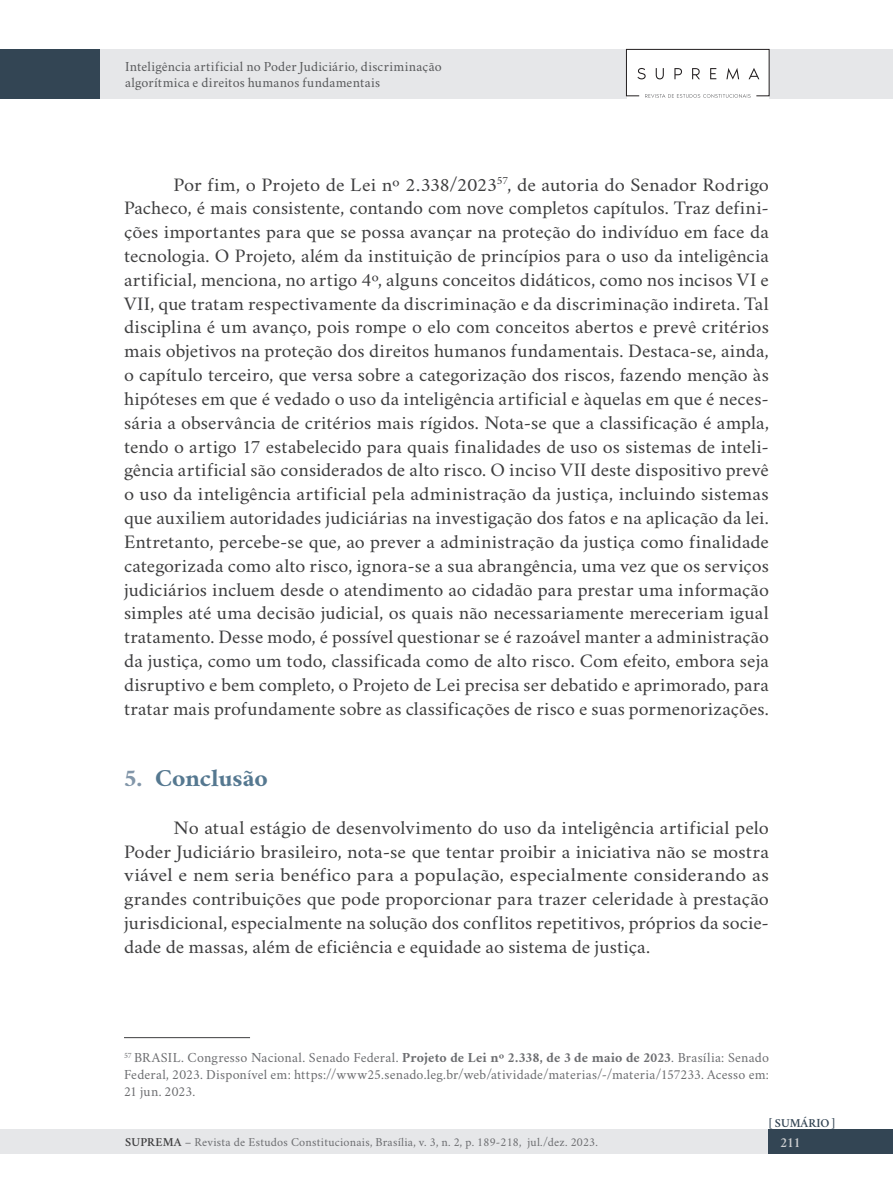
<style>
.page{position:relative;width:893px;height:1191px;background:#fff}
.page>*{position:absolute;margin:0;border:0;box-sizing:border-box;transform-origin:0 0}
.t1{font:700 24.5px "Crimson";letter-spacing:-.005em;color:#557890;scale:1.05 1}
.texto_corrido_pt{font:19.25px/23.8px "Crimson";letter-spacing:.005em;color:#3e3e3f;text-align:justify;scale:1.06 1}
.FOOTNOTE{font:14px/16.6px "Crimson";letter-spacing:.015em;color:#6c6d70;text-align:justify}
.t2{font:14px/15.8px "Crimson";letter-spacing:.02em;color:#57585a}
.t3{font:600 14px "Crimson";color:#d1d2d4}
.t4{font:12.25px "Crimson";letter-spacing:.02em;color:#6c6d70}
.t5{font:600 12.25px "Crimson";color:#334554}
.s1{color:#8296a9}
.s2{font-weight:700}
.s3{font-weight:600;color:#3e3e3f}
</style>
<div class="page">
<div style="left:1px;top:49px;width:892px;height:50px;background:#e6e7e9"></div>
<div style="left:0;top:1129px;width:844px;height:25px;background:#e6e7e9"></div>
<div style="left:769px;top:1129px;width:124px;height:25px;background:#334554"></div>
<div style="left:627px;top:50px;width:142px;height:49px;background:#fff"></div>
<svg style="left:626px;top:48px;width:144px;height:50px"></svg>
<div style="left:0;top:49px;width:100px;height:50px;background:#334554"></div>
<hr style="left:124px;top:1037px;width:126px;height:1px;background:#3e3e3f">
<p class="t2" style="left:125px;top:57px;width:318px">Inteligência artificial no Poder Judiciário, discriminação algorítmica e direitos humanos fundamentais</p>
<p class="texto_corrido_pt" style="left:124px;top:170px;width:610px;text-indent:50px">Por fim, o Projeto de Lei nº 2.338/2023<sup>57</sup>, de autoria do Senador Rodrigo Pacheco, é mais consistente, contando com nove completos capítulos. Traz defini&shy;ções importantes para que se possa avançar na proteção do indivíduo em face da tecnologia. O Projeto, além da instituição de princípios para o uso da inteligência artificial, menciona, no artigo 4º, alguns conceitos didáticos, como nos incisos VI e VII, que tratam respectivamente da discriminação e da discriminação indireta. Tal disciplina é um avanço, pois rompe o elo com conceitos abertos e prevê critérios mais objetivos na proteção dos direitos humanos fundamentais. Destaca-se, ainda, o capítulo terceiro, que versa sobre a categorização dos riscos, fazendo menção às hipóteses em que é vedado o uso da inteligência artificial e àquelas em que é neces&shy;sária a observância de critérios mais rígidos. Nota-se que a classificação é ampla, tendo o artigo 17 estabelecido para quais finalidades de uso os sistemas de inteli&shy;gência artificial são considerados de alto risco. O inciso VII deste dispositivo prevê o uso da inteligência artificial pela administração da justiça, incluindo sistemas que auxiliem autoridades judiciárias na investigação dos fatos e na aplicação da lei.<br>Entretanto, percebe-se que, ao prever a administração da justiça como finalidade categorizada como alto risco, ignora-se a sua abrangência, uma vez que os serviços judiciários incluem desde o atendimento ao cidadão para prestar uma informação simples até uma decisão judicial, os quais não necessariamente mereceriam igual tratamento. Desse modo, é possível questionar se é razoável manter a administração da justiça, como um todo, classificada como de alto risco. Com efeito, embora seja disruptivo e bem completo, o Projeto de Lei precisa ser debatido e aprimorado, para tratar mais profundamente sobre as classificações de risco e suas pormenorizações.</p>
<p class="t1" style="left:124px;top:759px;width:138px"><span class="s1">5.</span> Conclusão</p>
<p class="texto_corrido_pt" style="left:124px;top:813px;width:610px;text-indent:50px">No atual estágio de desenvolvimento do uso da inteligência artificial pelo Poder Judiciário brasileiro, nota-se que tentar proibir a iniciativa não se mostra viável e nem seria benéfico para a população, especialmente considerando as grandes contribuições que pode proporcionar para trazer celeridade à prestação jurisdicional, especialmente na solução dos conflitos repetitivos, próprios da socie&shy;dade de massas, além de eficiência e equidade ao sistema de justiça.</p>
<p class="FOOTNOTE" style="left:124px;top:1047px;width:646px"><sup>57</sup> BRASIL. Congresso Nacional. Senado Federal. <span class="s2">Projeto de Lei nº 2.338, de 3 de maio de 2023</span>. Brasília: Senado Federal, 2023. Disponível em: https://www25.senado.leg.br/web/atividade/materias/-/materia/157233. Acesso em:<br>21 jun. 2023.</p>
<p class="t5" style="left:769px;top:1114px;width:68px">[ SUMÁRIO ]</p>
<p class="t4" style="left:125px;top:1132px;width:474px"><span class="s3">SUPREMA</span> – Revista de Estudos Constitucionais, Brasília, v. 3, n. 2, p. 189-218, jul./dez. 2023.</p>
<p class="t3" style="left:781px;top:1132px;width:21px">211</p>
</div>
